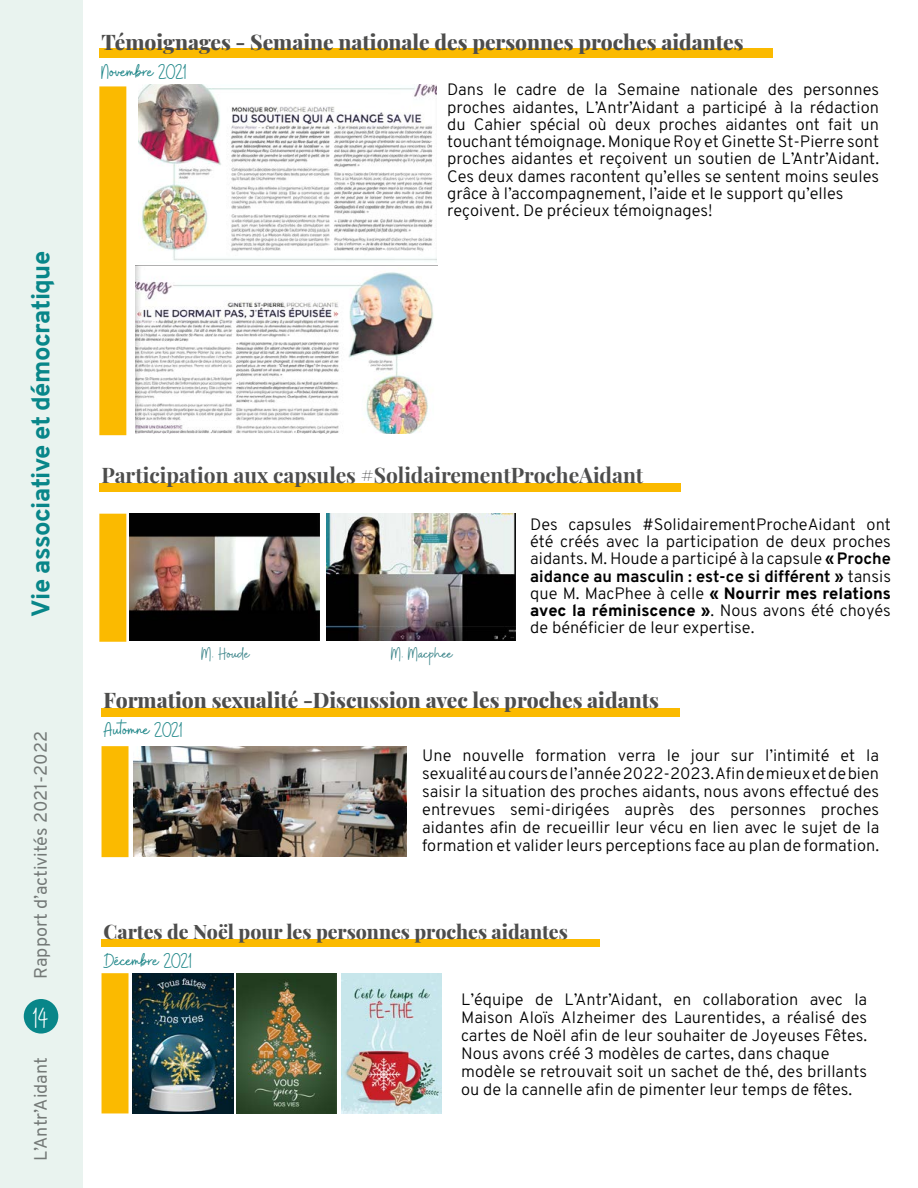
<style>
.page{position:relative;width:918px;height:1188px;background:#fff}
.page>*{position:absolute;margin:0;border:0;box-sizing:border-box;transform-origin:0 0}
.t1{font:28.5px "Buffalo";color:#fff}
.t2{font:800 25.5px "Overpass";letter-spacing:-.02em;color:#088689}
.t3{font:800 21px "Playfair Display";color:#4d4d4c}
.t4{font:700 21px "Playfair Display";color:#4d4d4c}
.t5{font:21px "Buffalo";letter-spacing:-.03em;color:#208789}
.t6{font:800 19.5px "Playfair Display";color:#4d4d4c}
.t7{font:18px "Overpass";color:#000}
.t8{font:18px "Buffalo";letter-spacing:-.045em;color:#398388}
.t9{font:300 16.5px/17.2px "Overpass";color:#000;text-align:justify}
.s1{font-weight:700}
.s2{font-weight:800}
</style>
<div class="page">
<div style="left:0;top:0;width:82px;height:1188px;background:#e9f3ef"></div>
<div style="left:24px;top:999px;width:34px;height:35px;background:#088689;border-radius:50%"></div>
<div style="left:99px;top:86px;width:27px;height:349px;background:#fbba00"></div>
<div style="left:99px;top:48px;width:674px;height:9px;background:#fbba00"></div>
<div style="left:99px;top:514px;width:27px;height:128px;background:#fbba00"></div>
<div style="left:99px;top:484px;width:581px;height:8px;background:#fbba00"></div>
<img style="left:130px;top:514px;width:190px;height:127px">
<img style="left:326px;top:514px;width:190px;height:127px">
<img style="left:138px;top:84px;width:298px;height:177px">
<img style="left:135px;top:265px;width:302px;height:169px">
<div style="left:102px;top:746px;width:27px;height:111px;background:#fbba00"></div>
<div style="left:102px;top:708px;width:578px;height:8px;background:#fbba00"></div>
<img style="left:133px;top:747px;width:274px;height:110px">
<div style="left:102px;top:973px;width:27px;height:140px;background:#fbba00"></div>
<div style="left:102px;top:939px;width:498px;height:7px;background:#fbba00"></div>
<img style="left:133px;top:973px;width:100px;height:140px">
<img style="left:237px;top:973px;width:100px;height:140px">
<img style="left:341px;top:973px;width:101px;height:140px">
<h2 class="t2" style="left:25px;top:617px;width:368px;rotate:-90deg">Vie associative et démocratique</h2>
<p class="t7" style="left:30px;top:979px;width:249px;rotate:-90deg">Rapport d’activités 2021-2022</p>
<h1 class="t1" style="left:33px;top:1001px;width:16px">14</h1>
<p class="t7" style="left:30px;top:1161px;width:105px;rotate:-90deg">L’Antr’Aidant</p>
<p class="t3" style="left:101px;top:25px;width:644px">Témoignages - Semaine nationale des personnes proches aidantes</p>
<p class="t5" style="left:101px;top:60px;width:86px">Novembre 2021</p>
<p class="t9" style="left:447px;top:81px;width:434px;text-align:left">Dans le cadre de la Semaine nationale des personnes proches aidantes, L’Antr’Aidant a participé à la rédaction du Cahier spécial où deux proches aidantes ont fait un touchant témoignage. Monique Roy et Ginette St-Pierre sont proches aidantes et reçoivent un soutien de L’Antr’Aidant.<br>Ces deux dames racontent qu’elles se sentent moins seules grâce à l’accompagnement, l’aide et le support qu’elles reçoivent. De précieux témoignages!</p>
<p class="t4" style="left:101px;top:459px;width:543px">Participation aux capsules #SolidairementProcheAidant</p>
<p class="t8" style="left:202px;top:643px;width:50px">M. Houde</p>
<p class="t8" style="left:391px;top:643px;width:64px">M. Macphee</p>
<p class="t9" style="left:530px;top:516px;width:362px">Des capsules #SolidairementProcheAidant ont été créés avec la participation de deux proches aidants. M. Houde a participé à la capsule <span class="s1">« Proche aidance au masculin : est-ce si différent »</span> tansis que M. MacPhee à celle <span class="s2">« Nourrir mes relations avec la réminiscence »</span>. Nous avons été choyés de bénéficier de leur expertise.</p>
<p class="t3" style="left:104px;top:683px;width:557px">Formation sexualité -Discussion avec les proches aidants</p>
<p class="t5" style="left:104px;top:718px;width:80px">Automne 2021</p>
<p class="t9" style="left:422px;top:746px;width:458px;line-height:18px">Une nouvelle formation verra le jour sur l’intimité et la sexualité au cours de l’année 2022-2023. Afin de mieux et de bien saisir la situation des proches aidants, nous avons effectué des entrevues semi-dirigées auprès des personnes proches aidantes afin de recueillir leur vécu en lien avec le sujet de la formation et valider leurs perceptions face au plan de formation.</p>
<p class="t6" style="left:104px;top:916px;width:466px">Cartes de Noël pour les personnes proches aidantes</p>
<p class="t5" style="left:104px;top:949px;width:89px">Décembre 2021</p>
<p class="t9" style="left:461px;top:990px;width:408px;line-height:18px;text-align:left">L’équipe de L’Antr’Aidant, en collaboration avec la Maison Aloïs Alzheimer des Laurentides, a réalisé des cartes de Noël afin de leur souhaiter de Joyeuses Fêtes.<br>Nous avons créé 3 modèles de cartes, dans chaque modèle se retrouvait soit un sachet de thé, des brillants ou de la cannelle afin de pimenter leur temps de fêtes.</p>
</div>
